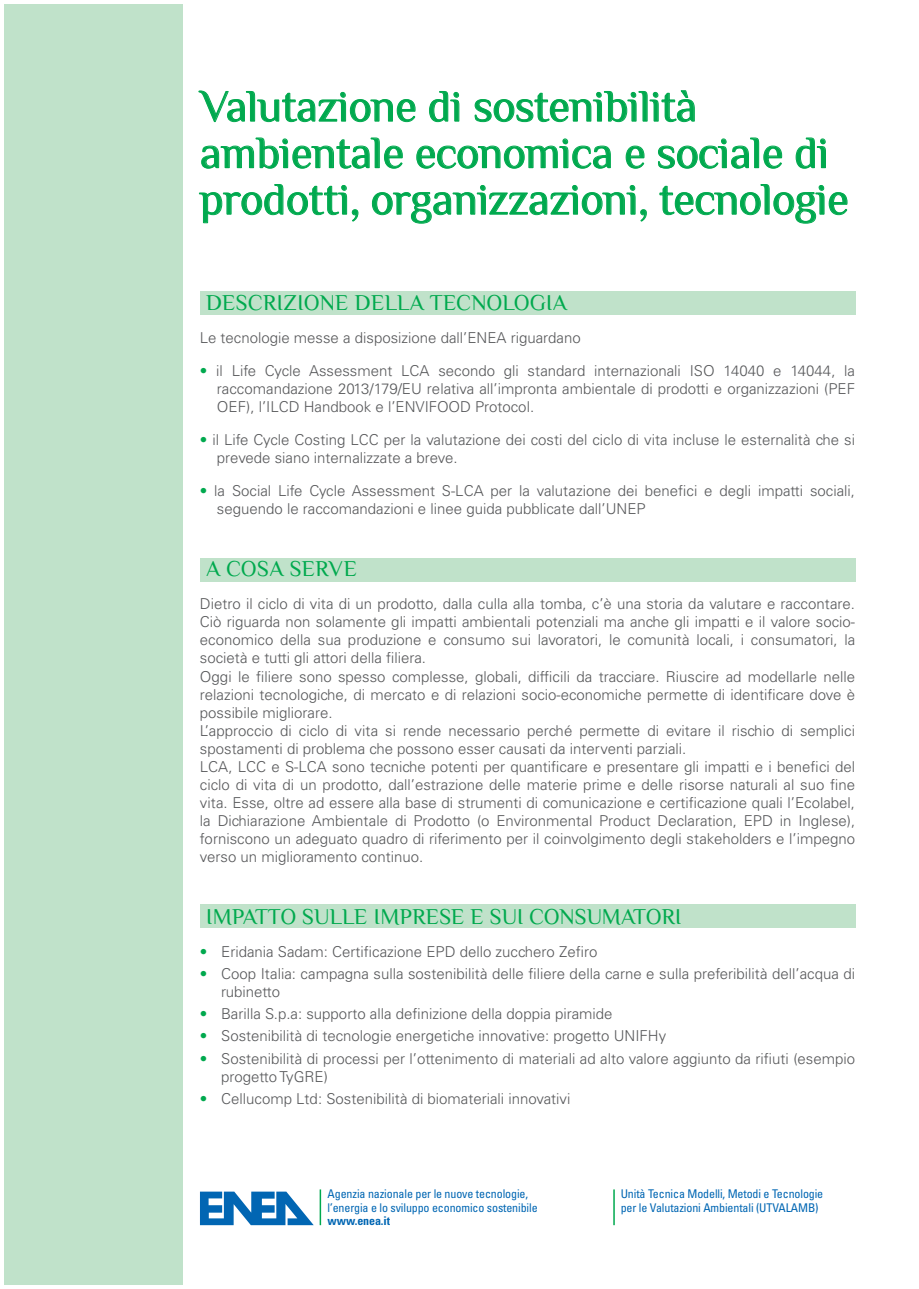
<style>
.page{position:relative;width:919px;height:1289px;background:#fff}
.page>*{position:absolute;margin:0;border:0;box-sizing:border-box;transform-origin:0 0}
.t1{font:45px/46.5px "Philosopher";letter-spacing:-.005em;color:#00a94e}
.t2{font:22.5px "Philosopher";letter-spacing:.01em;color:#00a94e}
.t3{font:300 15px/18px "Univers LT Std";color:#57585a}
.t4{font:condensed 12px/13.5px "Univers LT Std";letter-spacing:-.01em;color:#0166b3}
.t5{font:700 condensed 12px "Univers LT Std";letter-spacing:-.01em;color:#0166b3}
.s1{color:#00a94e}
</style>
<div class="page">
<div style="left:4px;top:4px;width:179px;height:1280px;background:#c0e2ca"></div>
<div style="left:200px;top:557px;width:655px;height:24px;background:#c0e2ca"></div>
<div style="left:200px;top:904px;width:655px;height:23px;background:#c0e2ca"></div>
<div style="left:200px;top:291px;width:655px;height:24px;background:#c0e2ca"></div>
<svg style="left:199px;top:91px;width:216px;height:31px"></svg>
<svg style="left:429px;top:91px;width:30px;height:31px"></svg>
<svg style="left:475px;top:91px;width:219px;height:31px"></svg>
<svg style="left:201px;top:138px;width:201px;height:30px"></svg>
<svg style="left:416px;top:139px;width:194px;height:29px"></svg>
<svg style="left:626px;top:146px;width:18px;height:22px"></svg>
<svg style="left:658px;top:138px;width:123px;height:30px"></svg>
<svg style="left:796px;top:138px;width:29px;height:30px"></svg>
<svg style="left:199px;top:184px;width:159px;height:39px"></svg>
<svg style="left:372px;top:185px;width:274px;height:38px"></svg>
<svg style="left:659px;top:184px;width:188px;height:39px"></svg>
<svg style="left:200px;top:1191px;width:114px;height:34px"></svg>
<hr style="left:613px;top:1189px;width:1px;height:36px;background:#00a94e">
<hr style="left:319px;top:1189px;width:2px;height:36px;background:#00a94e">
<h1 class="t1" style="left:200px;top:83px;width:650px">Valutazione di sostenibilità ambientale economica e sociale di prodotti, organizzazioni, tecnologie</h1>
<h2 class="t2" style="left:206px;top:291px;width:362px">Descrizione della tecnologia</h2>
<p class="t3" style="left:200px;top:329px;width:382px">Le tecnologie messe a disposizione dall’ENEA riguardano</p>
<p class="t3" style="left:217px;top:362px;width:639px;text-align:justify;text-indent:-17px"><span class="s1">•</span> il Life Cycle Assessment LCA secondo gli standard internazionali ISO 14040 e 14044, la raccomandazione 2013/179/EU relativa all’impronta ambientale di prodotti e organizzazioni (PEF OEF), l’ILCD Handbook e l’ENVIFOOD Protocol.</p>
<p class="t3" style="left:217px;top:431px;width:639px;text-indent:-17px"><span class="s1">•</span> il Life Cycle Costing LCC per la valutazione dei costi del ciclo di vita incluse le esternalità che si prevede siano internalizzate a breve.</p>
<p class="t3" style="left:217px;top:482px;width:639px;text-indent:-17px"><span class="s1">•</span> la Social Life Cycle Assessment S-LCA per la valutazione dei benefici e degli impatti sociali, seguendo le raccomandazioni e linee guida pubblicate dall’UNEP</p>
<h2 class="t2" style="left:206px;top:557px;width:152px">A cosa serve</h2>
<p class="t3" style="left:200px;top:595px;width:656px">Dietro il ciclo di vita di un prodotto, dalla culla alla tomba, c’è una storia da valutare e raccontare.<br>Ciò riguarda non solamente gli impatti ambientali potenziali ma anche gli impatti e il valore socio&shy;economico della sua produzione e consumo sui lavoratori, le comunità locali, i consumatori, la società e tutti gli attori della filiera.<br>Oggi le filiere sono spesso complesse, globali, difficili da tracciare. Riuscire ad modellarle nelle relazioni tecnologiche, di mercato e di relazioni socio-economiche permette di identificare dove è possibile migliorare.<br>L’approccio di ciclo di vita si rende necessario perché permette di evitare il rischio di semplici spostamenti di problema che possono esser causati da interventi parziali.<br>LCA, LCC e S-LCA sono tecniche potenti per quantificare e presentare gli impatti e i benefici del ciclo di vita di un prodotto, dall’estrazione delle materie prime e delle risorse naturali al suo fine vita. Esse, oltre ad essere alla base di strumenti di comunicazione e certificazione quali l’Ecolabel, la Dichiarazione Ambientale di Prodotto (o Environmental Product Declaration, EPD in Inglese), forniscono un adeguato quadro di riferimento per il coinvolgimento degli stakeholders e l’impegno verso un miglioramento continuo.</p>
<h2 class="t2" style="left:206px;top:904px;width:477px">Impatto sulle imprese e sui consumatori</h2>
<p class="t3" style="left:200px;top:942px;width:399px"><span class="s1">•</span> Eridania Sadam: Certificazione EPD dello zucchero Zefiro</p>
<p class="t3" style="left:221px;top:964px;width:635px;text-indent:-21px"><span class="s1">•</span> Coop Italia: campagna sulla sostenibilità delle filiere della carne e sulla preferibilità dell’acqua di rubinetto</p>
<p class="t3" style="left:200px;top:1004px;width:414px"><span class="s1">•</span> Barilla S.p.a: supporto alla definizione della doppia piramide</p>
<p class="t3" style="left:200px;top:1027px;width:467px"><span class="s1">•</span> Sostenibilità di tecnologie energetiche innovative: progetto UNIFHy</p>
<p class="t3" style="left:221px;top:1049px;width:635px;text-indent:-21px"><span class="s1">•</span> Sostenibilità di processi per l’ottenimento di materiali ad alto valore aggiunto da rifiuti (esempio progetto TyGRE)</p>
<p class="t3" style="left:200px;top:1089px;width:372px"><span class="s1">•</span> Cellucomp Ltd: Sostenibilità di biomateriali innovativi</p>
<p class="t4" style="left:327px;top:1186px;width:211px">Agenzia nazionale per le nuove tecnologie, l’energia e lo sviluppo economico sostenibile</p>
<p class="t5" style="left:327px;top:1213px;width:64px">www.enea.it</p>
<p class="t4" style="left:620px;top:1186px;width:204px">Unità Tecnica Modelli, Metodi e Tecnologie per le Valutazioni Ambientali (UTVALAMB)</p>
</div>
